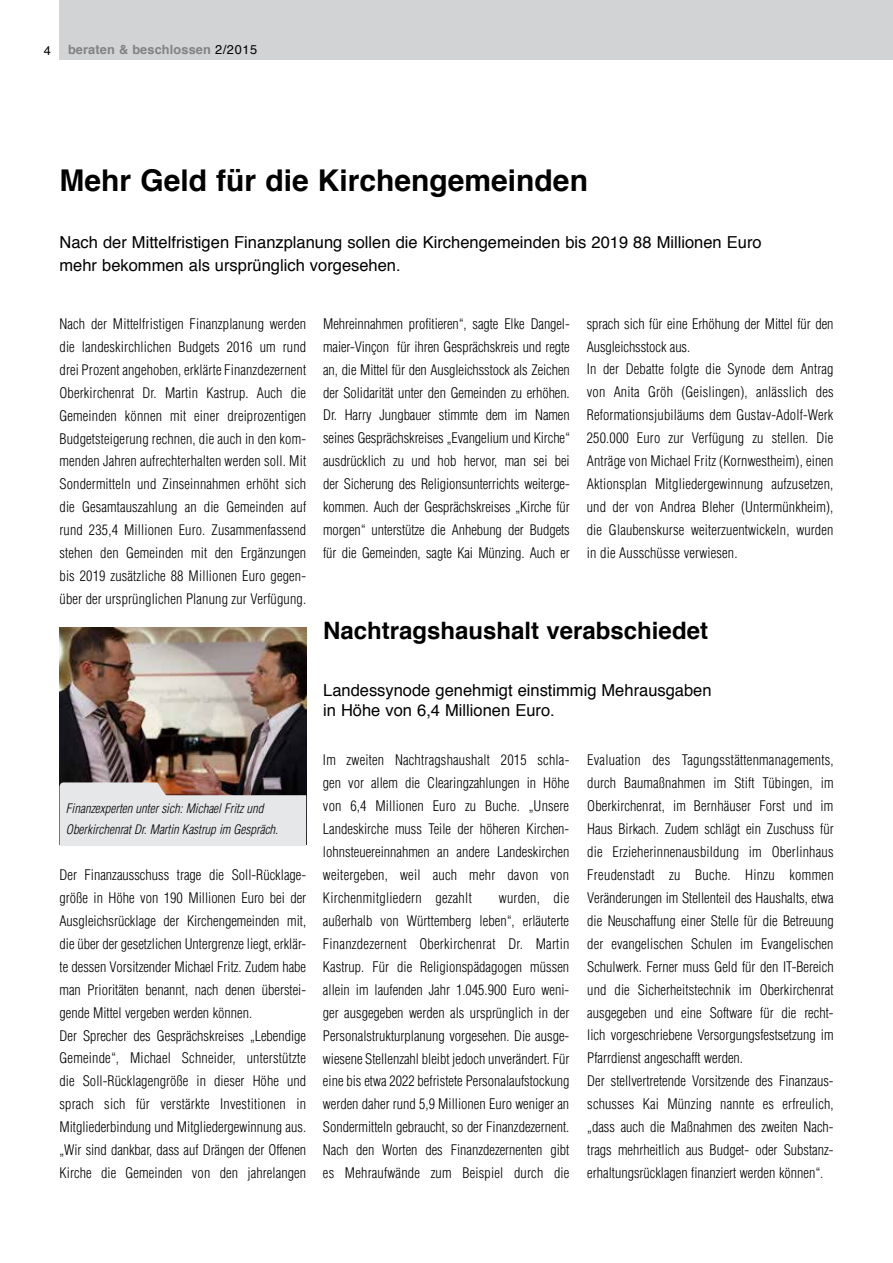
<style>
.page{position:relative;width:893px;height:1263px;background:#fff}
.page>*{position:absolute;margin:0;border:0;box-sizing:border-box;transform-origin:0 0}
.t1{font:700 30px "Helvetica";color:#000}
.t2{font:700 24px "Helvetica";color:#000}
.t3{font:16.5px/19.5px "Helvetica";color:#000}
.t4{font:300 condensed 14.25px/23px "Helvetica LT Std";color:#000;text-align:justify}
.t5{font:italic 300 condensed 12.75px/21px "Helvetica LT Std";color:#000}
.t6{font:700 12.75px "Helvetica";letter-spacing:.01em;color:#808285}
.t7{font:12.75px "Helvetica";color:#000}
.s1{font-weight:400;color:#000}
</style>
<div class="page">
<div style="left:60px;top:0;width:833px;height:60px;background:#d1d3d4"></div>
<img style="left:60px;top:627px;width:246px;height:155px">
<svg style="left:60px;top:782px;width:246px;height:63px;background:#d4d1d1"></svg>
<p class="t7" style="left:44px;top:40px;width:9px">4</p>
<p class="t6" style="left:68px;top:39px;width:191px">beraten &amp; beschlossen <span class="s1">2/2015</span></p>
<h1 class="t1" style="left:60px;top:156px;width:530px">Mehr Geld für die Kirchengemeinden</h1>
<p class="t3" style="left:60px;top:232px;width:704px;line-height:23px">Nach der Mittelfristigen Finanzplanung sollen die Kirchengemeinden bis 2019 88 Millionen Euro mehr bekommen als ursprünglich vorgesehen.</p>
<p class="t4" style="left:60px;top:312px;width:248px">Nach der Mittelfristigen Finanzplanung werden die landeskirchlichen Budgets 2016 um rund drei Prozent angehoben, erklärte Finanzdezernent Oberkirchenrat Dr. Martin Kastrup. Auch die Gemeinden können mit einer dreiprozentigen Budgetsteigerung rechnen, die auch in den kom&shy;menden Jahren aufrechterhalten werden soll. Mit Sondermitteln und Zinseinnahmen erhöht sich die Gesamtauszahlung an die Gemeinden auf rund 235,4 Millionen Euro. Zusammenfassend stehen den Gemeinden mit den Ergänzungen bis 2019 zusätzliche 88 Millionen Euro gegen&shy;über der ursprünglichen Planung zur Verfügung.</p>
<p class="t5" style="left:66px;top:798px;width:214px">Finanzexperten unter sich: Michael Fritz und<br>Oberkirchenrat Dr. Martin Kastrup im Gespräch.</p>
<p class="t4" style="left:60px;top:863px;width:248px;text-align:left">Der Finanzausschuss trage die Soll-Rücklage&shy;größe in Höhe von 190 Millionen Euro bei der Ausgleichsrücklage der Kirchengemeinden mit, die über der gesetzlichen Untergrenze liegt, erklär&shy;te dessen Vorsitzender Michael Fritz. Zudem habe man Prioritäten benannt, nach denen überstei&shy;gende Mittel vergeben werden können.<br>Der Sprecher des Gesprächskreises „Lebendige Gemeinde“, Michael Schneider, unterstützte die Soll-Rücklagengröße in dieser Höhe und sprach sich für verstärkte Investitionen in Mitgliederbindung und Mitgliedergewinnung aus. „Wir sind dankbar, dass auf Drängen der Offenen Kirche die Gemeinden von den jahrelangen</p>
<p class="t4" style="left:323px;top:312px;width:248px">Mehreinnahmen profitieren“, sagte Elke Dangel&shy;maier-Vinçon für ihren Gesprächskreis und regte an, die Mittel für den Ausgleichsstock als Zeichen der Solidarität unter den Gemeinden zu erhöhen.<br>Dr. Harry Jungbauer stimmte dem im Namen seines Gesprächskreises „Evangelium und Kirche“ ausdrücklich zu und hob hervor, man sei bei der Sicherung des Religionsunterrichts weiterge&shy;kommen. Auch der Gesprächskreises „Kirche für morgen“ unterstütze die Anhebung der Budgets für die Gemeinden, sagte Kai Münzing. Auch er</p>
<p class="t4" style="left:587px;top:312px;width:248px;text-align:left">sprach sich für eine Erhöhung der Mittel für den Ausgleichsstock aus.<br>In der Debatte folgte die Synode dem Antrag von Anita Gröh (Geislingen), anlässlich des Reformationsjubiläums dem Gustav-Adolf-Werk 250.000 Euro zur Verfügung zu stellen. Die Anträge von Michael Fritz (Kornwestheim), einen Aktionsplan Mitgliedergewinnung aufzusetzen, und der von Andrea Bleher (Untermünkheim), die Glaubenskurse weiterzuentwickeln, wurden in die Ausschüsse verwiesen.</p>
<h2 class="t2" style="left:323px;top:611px;width:386px">Nachtragshaushalt verabschiedet</h2>
<p class="t3" style="left:323px;top:681px;width:390px">Landessynode genehmigt einstimmig Mehrausgaben in Höhe von 6,4 Millionen Euro.</p>
<p class="t4" style="left:323px;top:748px;width:248px">Im zweiten Nachtragshaushalt 2015 schla&shy;gen vor allem die Clearingzahlungen in Höhe von 6,4 Millionen Euro zu Buche. „Unsere Landeskirche muss Teile der höheren Kirchen&shy;lohnsteuereinnahmen an andere Landeskirchen weitergeben, weil auch mehr davon von Kirchenmitgliedern gezahlt</p>
<p class="t4" style="left:587px;top:748px;width:248px;text-align:left">Evaluation des Tagungsstättenmanagements, durch Baumaßnahmen im Stift Tübingen, im Oberkirchenrat, im Bernhäuser Forst und im Haus Birkach. Zudem schlägt ein Zuschuss für die Erzieherinnenausbildung im Oberlinhaus Freudenstadt zu Buche. Hinzu kommen Veränderungen im Stellenteil des Haushalts, etwa die Neuschaffung einer Stelle für die Betreuung der evangelischen Schulen im Evangelischen Schulwerk. Ferner muss Geld für den IT-Bereich und die Sicherheitstechnik im Oberkirchenrat ausgegeben und eine Software für die recht&shy;lich vorgeschriebene Versorgungsfestsetzung im Pfarrdienst angeschafft werden.<br>Der stellvertretende Vorsitzende des Finanzaus&shy;schusses Kai Münzing nannte es erfreulich, „dass auch die Maßnahmen des zweiten Nach&shy;trags mehrheitlich aus Budget- oder Substanz&shy;erhaltungsrücklagen finanziert werden können“.</p>
<p class="t4" style="left:323px;top:886px;width:248px;text-indent:176px">wurden, die außerhalb von Württemberg leben“, erläuterte Finanzdezernent Oberkirchenrat Dr. Martin Kastrup. Für die Religionspädagogen müssen allein im laufenden Jahr 1.045.900 Euro weni&shy;ger ausgegeben werden als ursprünglich in der Personalstrukturplanung vorgesehen. Die ausge&shy;wiesene Stellenzahl bleibt jedoch unverändert. Für eine bis etwa 2022 befristete Personalaufstockung werden daher rund 5,9 Millionen Euro weniger an Sondermitteln gebraucht, so der Finanzdezernent.<br>Nach den Worten des Finanzdezernenten gibt es Mehraufwände zum Beispiel durch die</p>
</div>
